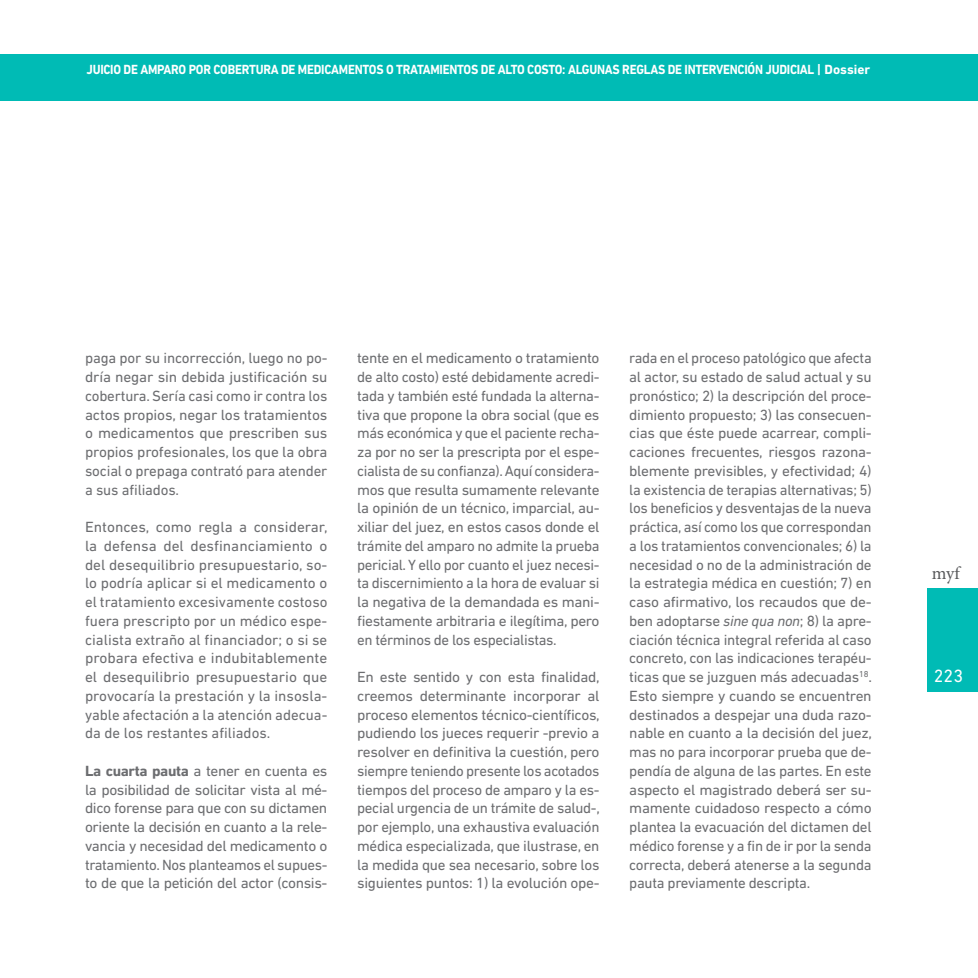
<style>
.page{position:relative;width:978px;height:978px;background:#fff}
.page>*{position:absolute;margin:0;border:0;box-sizing:border-box;transform-origin:0 0}
.t1{font:18px "Minion Pro";color:#57585a}
.t2{font:18px "DIN Next LT Pro";color:#fff}
.t3{font:15px/18.8px "DIN Next LT Pro";letter-spacing:-.02em;color:#6c6d70;text-align:justify}
.NOT_Cuerpo_minion_9{font:700 13.5px "DIN Next LT Pro";letter-spacing:-.02em;color:#fff;scale:.91 1}
.s1{font-weight:700}
.s2{font-style:italic}
</style>
<div class="page">
<div style="left:927px;top:588px;width:51px;height:104px;background:#00bbb5"></div>
<div style="left:0;top:54px;width:978px;height:47px;background:#00bbb5"></div>
<p class="NOT_Cuerpo_minion_9" style="left:87px;top:61px;width:863px">JUICIO DE AMPARO POR COBERTURA DE MEDICAMENTOS O TRATAMIENTOS DE ALTO COSTO: ALGUNAS REGLAS DE INTERVENCIÓN JUDICIAL | Dossier</p>
<p class="t3" style="left:85px;top:349px;width:244px">paga por su incorrección, luego no po&shy;dría negar sin debida justificación su cobertura. Sería casi como ir contra los actos propios, negar los tratamientos o medicamentos que prescriben sus propios profesionales, los que la obra social o prepaga contrató para atender a sus afiliados.</p>
<p class="t3" style="left:85px;top:517px;width:244px">Entonces, como regla a considerar, la defensa del desfinanciamiento o del desequilibrio presupuestario, so&shy;lo podría aplicar si el medicamento o el tratamiento excesivamente costoso fuera prescripto por un médico espe&shy;cialista extraño al financiador; o si se probara efectiva e indubitablemente el desequilibrio presupuestario que provocaría la prestación y la insosla&shy;yable afectación a la atención adecua&shy;da de los restantes afiliados.</p>
<p class="t3" style="left:85px;top:761px;width:244px"><span class="s1">La cuarta pauta</span> a tener en cuenta es la posibilidad de solicitar vista al mé&shy;dico forense para que con su dictamen oriente la decisión en cuanto a la rele&shy;vancia y necesidad del medicamento o tratamiento. Nos planteamos el supues&shy;to de que la petición del actor (consis-</p>
<p class="t3" style="left:357px;top:349px;width:244px">tente en el medicamento o tratamiento de alto costo) esté debidamente acredi&shy;tada y también esté fundada la alterna&shy;tiva que propone la obra social (que es más económica y que el paciente recha&shy;za por no ser la prescripta por el espe&shy;cialista de su confianza). Aquí considera&shy;mos que resulta sumamente relevante la opinión de un técnico, imparcial, au&shy;xiliar del juez, en estos casos donde el trámite del amparo no admite la prueba pericial. Y ello por cuanto el juez necesi&shy;ta discernimiento a la hora de evaluar si la negativa de la demandada es mani&shy;fiestamente arbitraria e ilegítima, pero en términos de los especialistas.</p>
<p class="t3" style="left:357px;top:667px;width:244px">En este sentido y con esta finalidad, creemos determinante incorporar al proceso elementos técnico-científicos, pudiendo los jueces requerir -previo a resolver en definitiva la cuestión, pero siempre teniendo presente los acotados tiempos del proceso de amparo y la es&shy;pecial urgencia de un trámite de salud-, por ejemplo, una exhaustiva evaluación médica especializada, que ilustrase, en la medida que sea necesario, sobre los siguientes puntos: 1) la evolución ope-</p>
<p class="t3" style="left:629px;top:349px;width:244px">rada en el proceso patológico que afecta al actor, su estado de salud actual y su pronóstico; 2) la descripción del proce&shy;dimiento propuesto; 3) las consecuen&shy;cias que éste puede acarrear, compli&shy;caciones frecuentes, riesgos razona&shy;blemente previsibles, y efectividad; 4) la existencia de terapias alternativas; 5) los beneficios y desventajas de la nueva práctica, así como los que correspondan a los tratamientos convencionales; 6) la necesidad o no de la administración de la estrategia médica en cuestión; 7) en caso afirmativo, los recaudos que de&shy;ben adoptarse <span class="s2">sine qua non</span>; 8) la apre&shy;ciación técnica integral referida al caso concreto, con las indicaciones terapéu&shy;ticas que se juzguen más adecuadas<sup>18</sup>.<br>Esto siempre y cuando se encuentren destinados a despejar una duda razo&shy;nable en cuanto a la decisión del juez, mas no para incorporar prueba que de&shy;pendía de alguna de las partes. En este aspecto el magistrado deberá ser su&shy;mamente cuidadoso respecto a cómo plantea la evacuación del dictamen del médico forense y a fin de ir por la senda correcta, deberá atenerse a la segunda pauta previamente descripta.</p>
<p class="t1" style="left:932px;top:561px;width:29px">myf</p>
<p class="t2" style="left:934px;top:666px;width:31px">223</p>
</div>
